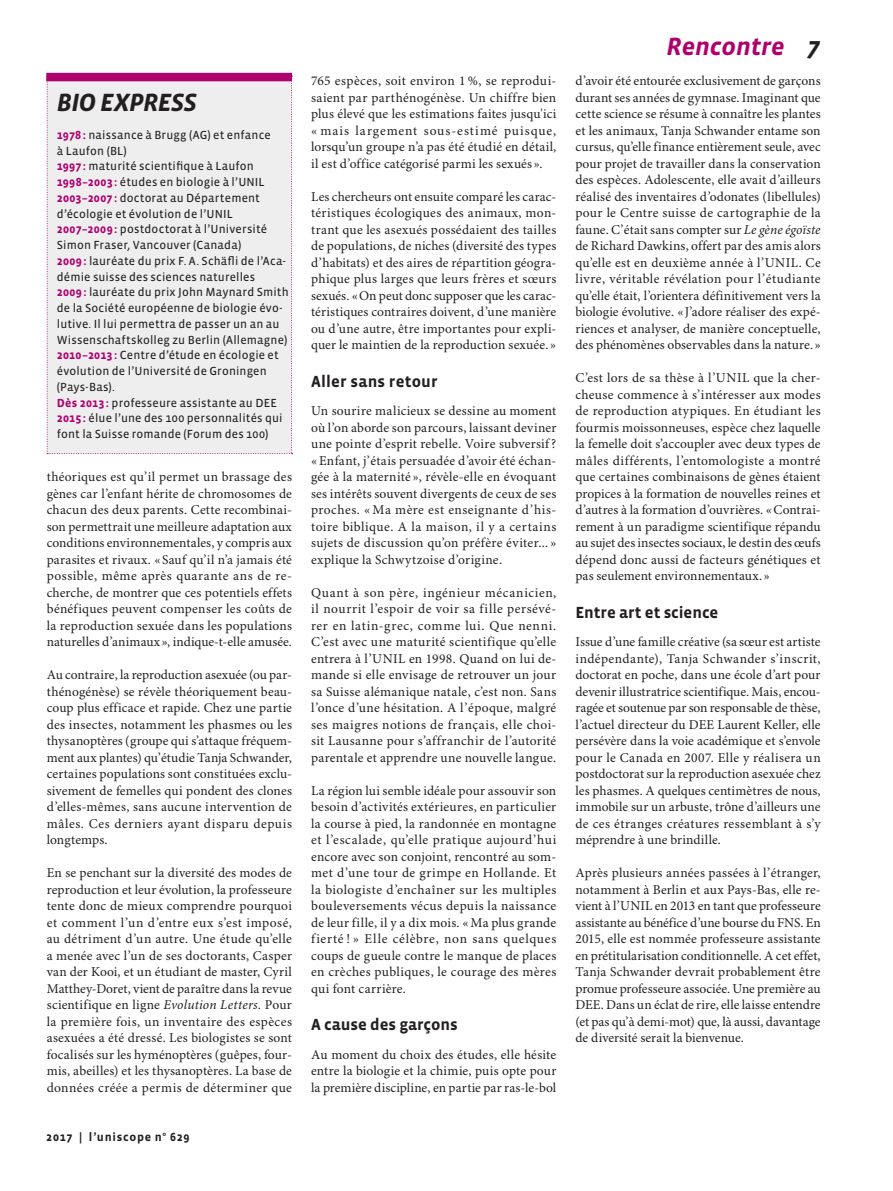
<style>
.page{position:relative;width:893px;height:1191px;background:#fff}
.page>*{position:absolute;margin:0;border:0;box-sizing:border-box;transform-origin:0 0}
.t1{font:italic 700 25.5px "Vista Sans";letter-spacing:-.005em;color:#af016e}
.t2{font:italic 700 25.5px "Vista Sans";letter-spacing:-.03em;color:#231f20}
.t3{font:700 16.5px "Vista Sans";color:#231f20}
.t4{font:13.5px/16.5px "Minion Pro";letter-spacing:.015em;color:#231f20;text-align:justify}
.t5{font:12px/15.8px "Vista Sans Reg";letter-spacing:.015em;color:#231f20}
.t6{font:700 12px "Vista Sans";letter-spacing:.065em;color:#231f20}
.s1{font-family:"Vista Sans";font-weight:700;color:#af016e}
.s2{font-style:italic}
.s3{color:#231f20}
</style>
<div class="page">
<div style="left:47px;top:76px;width:246px;height:378px;background:#eeeeef"></div>
<div style="left:46px;top:73px;width:246px;height:8px;background:#af016e"></div>
<h1 class="t2" style="left:57px;top:89px;width:142px">BIO EXPRESS</h1>
<p class="t5" style="left:57px;top:127px;width:233px"><span class="s1">1978:</span> naissance à Brugg (AG) et enfance<br>à Laufon (BL)<br><span class="s1">1997:</span> maturité scientifique à Laufon <span class="s1">1998–2003:</span> études en biologie à l’UNIL <span class="s1">2003–2007:</span> doctorat au Département d’écologie et évolution de l’UNIL <span class="s1">2007–2009:</span> postdoctorat à l’Université Simon Fraser, Vancouver (Canada)<br><span class="s1">2009:</span> lauréate du prix F. A. Schäfli de l’Aca&shy;démie suisse des sciences naturelles<br><span class="s1">2009:</span> lauréate du prix John Maynard Smith de la Société européenne de biologie évo&shy;lutive. Il lui permettra de passer un an au Wissenschaftskolleg zu Berlin (Allemagne)<br><span class="s1">2010–2013 :</span> Centre d’étude en écologie et évolution de l’Université de Groningen (Pays-Bas).<br><span class="s1">Dès 2013:</span> professeure assistante au DEE <span class="s1">2015 :</span> élue l’une des 100 personnalités qui font la Suisse romande (Forum des 100)</p>
<p class="t4" style="left:47px;top:469px;width:247px">théoriques est qu’il permet un brassage des gènes car l’enfant hérite de chromosomes de chacun des deux parents. Cette recombinai&shy;son permettrait une meilleure adaptation aux conditions environnementales, y compris aux parasites et rivaux. « Sauf qu’il n’a jamais été possible, même après quarante ans de re&shy;cherche, de montrer que ces potentiels effets bénéfiques peuvent compenser les coûts de la reproduction sexuée dans les populations naturelles d’animaux», indique-t-elle amusée.</p>
<p class="t4" style="left:47px;top:667px;width:247px">Au contraire, la reproduction asexuée (ou par&shy;thénogénèse) se révèle théoriquement beau&shy;coup plus efficace et rapide. Chez une partie des insectes, notamment les phasmes ou les thysanoptères (groupe qui s’attaque fréquem&shy;ment aux plantes) qu’étudie Tanja Schwander, certaines populations sont constituées exclu&shy;sivement de femelles qui pondent des clones d’elles-mêmes, sans aucune intervention de mâles. Ces derniers ayant disparu depuis longtemps.</p>
<p class="t4" style="left:47px;top:865px;width:247px">En se penchant sur la diversité des modes de reproduction et leur évolution, la professeure tente donc de mieux comprendre pourquoi et comment l’un d’entre eux s’est imposé, au détriment d’un autre. Une étude qu’elle a menée avec l’un de ses doctorants, Casper van der Kooi, et un étudiant de master, Cyril Matthey-Doret, vient de paraître dans la revue scientifique en ligne <span class="s2">Evolution Letters.</span> Pour la première fois, un inventaire des espèces asexuées a été dressé. Les biologistes se sont focalisés sur les hyménoptères (guêpes, four&shy;mis, abeilles) et les thysanoptères. La base de données créée a permis de déterminer que</p>
<p class="t6" style="left:46px;top:1130px;width:145px">2017 | l’uniscope n° 629</p>
<p class="t4" style="left:311px;top:73px;width:247px">765 espèces, soit environ 1 %, se reprodui&shy;saient par parthénogénèse. Un chiffre bien plus élevé que les estimations faites jusqu'ici « mais largement sous-estimé puisque, lorsqu’un groupe n’a pas été étudié en détail, il est d’office catégorisé parmi les sexués ».</p>
<p class="t4" style="left:311px;top:189px;width:247px">Les chercheurs ont ensuite comparé les carac&shy;téristiques écologiques des animaux, mon&shy;trant que les asexués possédaient des tailles de populations, de niches (diversité des types d’habitats) et des aires de répartition géogra&shy;phique plus larges que leurs frères et sœurs sexués. «On peut donc supposer que les carac&shy;téristiques contraires doivent, d’une manière ou d’une autre, être importantes pour expli&shy;quer le maintien de la reproduction sexuée. »</p>
<p class="t3" style="left:311px;top:373px;width:128px">Aller sans retour</p>
<p class="t4" style="left:311px;top:403px;width:247px">Un sourire malicieux se dessine au moment où l’on aborde son parcours, laissant deviner une pointe d’esprit rebelle. Voire subversif? «Enfant, j’étais persuadée d’avoir été échan&shy;gée à la maternité », révèle-elle en évoquant ses intérêts souvent divergents de ceux de ses proches. « Ma mère est enseignante d’his&shy;toire biblique. A la maison, il y a certains sujets de discussion qu’on préfère éviter... » explique la Schwytzoise d’origine.</p>
<p class="t4" style="left:311px;top:585px;width:247px">Quant à son père, ingénieur mécanicien, il nourrit l’espoir de voir sa fille persévé&shy;rer en latin-grec, comme lui. Que nenni.<br>C’est avec une maturité scientifique qu’elle entrera à l’UNIL en 1998. Quand on lui de&shy;mande si elle envisage de retrouver un jour sa Suisse alémanique natale, c’est non. Sans l’once d’une hésitation. A l’époque, malgré ses maigres notions de français, elle choi&shy;sit Lausanne pour s’affranchir de l’autorité parentale et apprendre une nouvelle langue.</p>
<p class="t4" style="left:311px;top:783px;width:247px">La région lui semble idéale pour assouvir son besoin d’activités extérieures, en particulier la course à pied, la randonnée en montagne et l’escalade, qu’elle pratique aujourd’hui encore avec son conjoint, rencontré au som&shy;met d’une tour de grimpe en Hollande. Et la biologiste d’enchaîner sur les multiples bouleversements vécus depuis la naissance de leur fille, il y a dix mois. «Ma plus grande fierté ! » Elle célèbre, non sans quelques coups de gueule contre le manque de places en crèches publiques, le courage des mères qui font carrière.</p>
<p class="t3" style="left:311px;top:1016px;width:148px">A cause des garçons</p>
<p class="t4" style="left:311px;top:1047px;width:247px">Au moment du choix des études, elle hésite entre la biologie et la chimie, puis opte pour la première discipline, en partie par ras-le-bol</p>
<h1 class="t1" style="left:666px;top:33px;width:156px">Rencontre <span class="s3">7</span></h1>
<p class="t4" style="left:575px;top:73px;width:247px">d’avoir été entourée exclusivement de garçons durant ses années de gymnase. Imaginant que cette science se résume à connaître les plantes et les animaux, Tanja Schwander entame son cursus, qu’elle finance entièrement seule, avec pour projet de travailler dans la conservation des espèces. Adolescente, elle avait d’ailleurs réalisé des inventaires d’odonates (libellules) pour le Centre suisse de cartographie de la faune. C’était sans compter sur <span class="s2">Le gène égoïste </span>de Richard Dawkins, offert par des amis alors qu’elle est en deuxième année à l’UNIL. Ce livre, véritable révélation pour l’étudiante qu’elle était, l’orientera définitivement vers la biologie évolutive. «J’adore réaliser des expé&shy;riences et analyser, de manière conceptuelle, des phénomènes observables dans la nature. »</p>
<p class="t4" style="left:575px;top:370px;width:247px">C’est lors de sa thèse à l’UNIL que la cher&shy;cheuse commence à s’intéresser aux modes de reproduction atypiques. En étudiant les fourmis moissonneuses, espèce chez laquelle la femelle doit s’accoupler avec deux types de mâles différents, l’entomologiste a montré que certaines combinaisons de gènes étaient propices à la formation de nouvelles reines et d’autres à la formation d’ouvrières. «Contrai&shy;rement à un paradigme scientifique répandu au sujet des insectes sociaux, le destin des œufs dépend donc aussi de facteurs génétiques et pas seulement environnementaux. »</p>
<p class="t3" style="left:575px;top:604px;width:144px">Entre art et science</p>
<p class="t4" style="left:575px;top:634px;width:247px">Issue d’une famille créative (sa sœur est artiste indépendante), Tanja Schwander s’inscrit, doctorat en poche, dans une école d’art pour devenir illustratrice scientifique. Mais, encou&shy;ragée et soutenue par son responsable de thèse, l’actuel directeur du DEE Laurent Keller, elle persévère dans la voie académique et s’envole pour le Canada en 2007. Elle y réalisera un postdoctorat sur la reproduction asexuée chez les phasmes. A quelques centimètres de nous, immobile sur un arbuste, trône d’ailleurs une de ces étranges créatures ressemblant à s’y méprendre à une brindille.</p>
<p class="t4" style="left:575px;top:865px;width:247px">Après plusieurs années passées à l’étranger, notamment à Berlin et aux Pays-Bas, elle re&shy;vient à l’UNIL en 2013 en tant que professeure assistante au bénéfice d’une bourse du FNS. En 2015, elle est nommée professeure assistante en prétitularisation conditionnelle. A cet effet, Tanja Schwander devrait probablement être promue professeure associée. Une première au DEE. Dans un éclat de rire, elle laisse entendre (et pas qu’à demi-mot) que, là aussi, davantage de diversité serait la bienvenue.</p>
</div>
